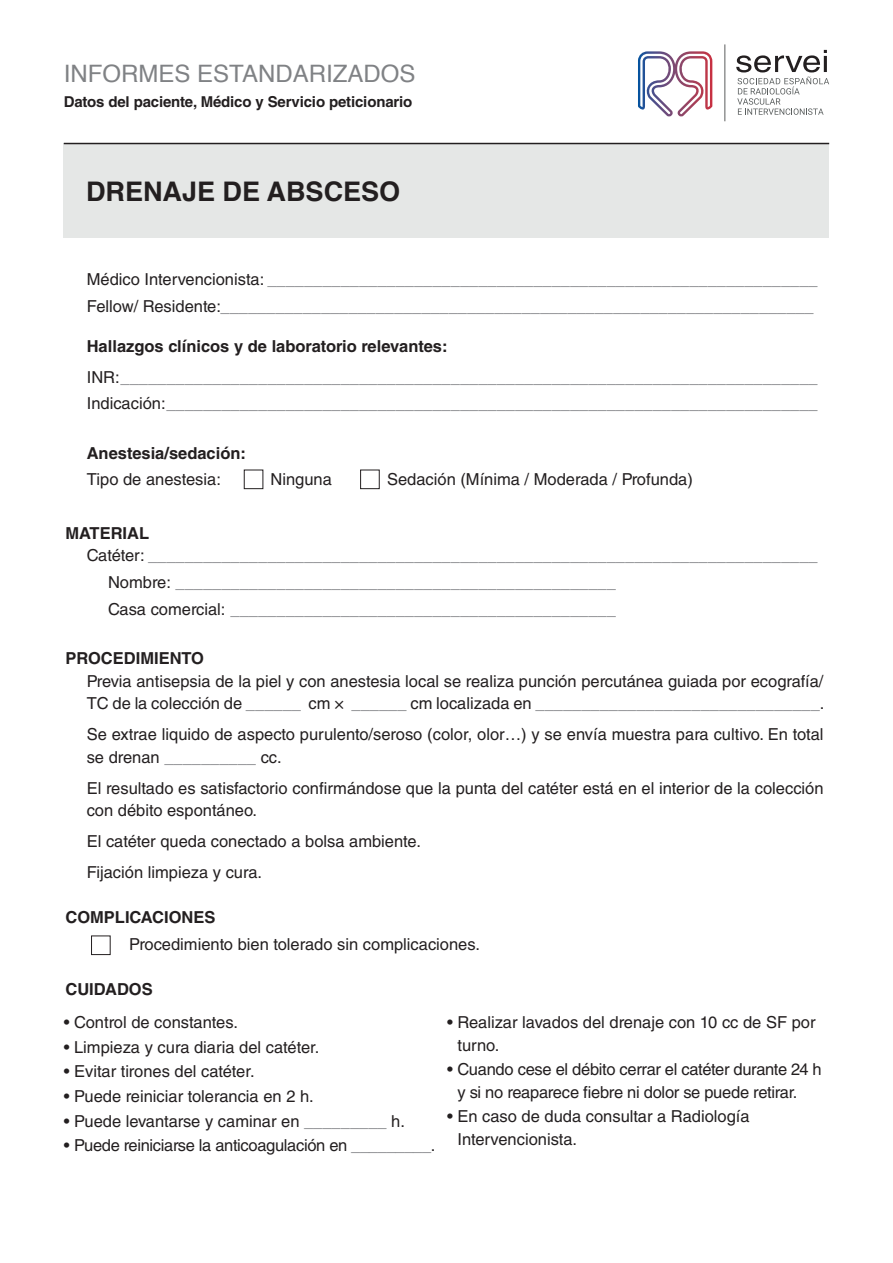
<style>
.page{position:relative;width:893px;height:1263px;background:#fff}
.page>*{position:absolute;margin:0;border:0;box-sizing:border-box;transform-origin:0 0}
.t1{font:700 27px "Helvetica";color:#231f20}
.t2{font:24px "Helvetica";color:#808285}
.t3{font:16.5px/22.5px "Helvetica LT Std";color:#231f20}
.t4{font:16.5px "Helvetica LT Std";color:#808285}
.t5{font:16.5px/22.5px "Helvetica LT Std";letter-spacing:-.02em;color:#231f20}
.t6{font:700 16.5px "Helvetica LT Std";color:#231f20}
.t7{font:700 15px "Helvetica LT Std";letter-spacing:-.01em;color:#231f20}
.s1{color:#231f20}
.s2{color:#808285}
</style>
<div class="page">
<div style="left:64px;top:144px;width:765px;height:94px;background:#e5e7e6"></div>
<hr style="left:724px;top:44px;width:1px;height:77px;background:#5b5e5e">
<svg style="left:638px;top:51px;width:74px;height:65px"></svg>
<svg style="left:736px;top:50px;width:93px;height:65px"></svg>
<hr style="left:824px;top:56px;width:3px;height:16px;background:#231f20">
<hr style="left:64px;top:143px;width:765px;height:1px;background:#231f20">
<div style="left:244px;top:470px;width:19px;height:19px;border:1px solid #231f20"></div>
<div style="left:91px;top:935px;width:20px;height:20px;border:1px solid #231f20"></div>
<div style="left:360px;top:470px;width:20px;height:19px;border:1px solid #231f20"></div>
<p class="t2" style="left:64px;top:55px;width:353px">INFORMES ESTANDARIZADOS</p>
<p class="t7" style="left:64px;top:92px;width:350px">Datos del paciente, Médico y Servicio peticionario</p>
<p class="t1" style="left:86px;top:170px;width:316px">DRENAJE DE ABSCESO</p>
<p class="t4" style="left:87px;top:270px;width:733px"><span class="s1">Médico Intervencionista:</span> ____________________________________________________________</p>
<p class="t4" style="left:87px;top:297px;width:729px"><span class="s1">Fellow/ Residente:</span>_________________________________________________________________</p>
<p class="t6" style="left:87px;top:336px;width:362px">Hallazgos clínicos y de laboratorio relevantes:</p>
<p class="t4" style="left:87px;top:367px;width:733px"><span class="s1">INR:</span>____________________________________________________________________________</p>
<p class="t4" style="left:87px;top:394px;width:733px"><span class="s1">Indicación:</span>_______________________________________________________________________</p>
<p class="t6" style="left:87px;top:443px;width:161px">Anestesia/sedación:</p>
<p class="t3" style="left:87px;top:468px;width:136px">Tipo de anestesia:</p>
<p class="t3" style="left:271px;top:468px;width:63px">Ninguna</p>
<p class="t3" style="left:387px;top:468px;width:307px">Sedación (Mínima / Moderada / Profunda)</p>
<p class="t6" style="left:65px;top:523px;width:85px">MATERIAL</p>
<p class="t4" style="left:87px;top:546px;width:733px"><span class="s1">Catéter:</span> _________________________________________________________________________</p>
<p class="t4" style="left:108px;top:573px;width:509px"><span class="s1">Nombre:</span> ________________________________________________</p>
<p class="t4" style="left:108px;top:599px;width:509px"><span class="s1">Casa comercial:</span> __________________________________________</p>
<p class="t6" style="left:65px;top:648px;width:140px">PROCEDIMIENTO</p>
<p class="t3" style="left:87px;top:669px;width:739px">Previa antisepsia de la piel y con anestesia local se realiza punción percutánea guiada por ecografía/<br>TC de la colección de <span class="s2">______</span> cm × <span class="s2">______</span> cm localizada en <span class="s2">_______________________________</span>.</p>
<p class="t3" style="left:87px;top:723px;width:738px">Se extrae liquido de aspecto purulento/seroso (color, olor…) y se envía muestra para cultivo. En total se drenan <span class="s2">__________</span> cc.</p>
<p class="t3" style="left:87px;top:776px;width:738px">El resultado es satisfactorio confirmándose que la punta del catéter está en el interior de la colección con débito espontáneo.</p>
<p class="t3" style="left:87px;top:830px;width:336px">El catéter queda conectado a bolsa ambiente.</p>
<p class="t3" style="left:87px;top:861px;width:177px">Fijación limpieza y cura.</p>
<p class="t6" style="left:65px;top:907px;width:151px">COMPLICACIONES</p>
<p class="t3" style="left:129px;top:933px;width:352px">Procedimiento bien tolerado sin complicaciones.</p>
<p class="t6" style="left:65px;top:979px;width:89px">CUIDADOS</p>
<p class="t3" style="left:64px;top:1011px;width:176px">• Control de constantes.</p>
<p class="t3" style="left:64px;top:1036px;width:257px">• Limpieza y cura diaria del catéter.</p>
<p class="t3" style="left:64px;top:1060px;width:192px">• Evitar tirones del catéter.</p>
<p class="t3" style="left:64px;top:1085px;width:252px">• Puede reiniciar tolerancia en 2 h.</p>
<p class="t3" style="left:64px;top:1109px;width:343px">• Puede levantarse y caminar en <span class="s2">_________</span> h.</p>
<p class="t5" style="left:64px;top:1134px;width:373px">• Puede reiniciarse la anticoagulación en <span class="s2">_________</span>.</p>
<p class="t3" style="left:457px;top:1011px;width:360px;text-indent:-10px">• Realizar lavados del drenaje con 10 cc de SF por turno.</p>
<p class="t5" style="left:457px;top:1058px;width:366px;text-indent:-10px">• Cuando cese el débito cerrar el catéter durante 24 h y si no reaparece fiebre ni dolor se puede retirar.</p>
<p class="t3" style="left:457px;top:1105px;width:294px;text-indent:-10px">• En caso de duda consultar a Radiología<br>Intervencionista.</p>
</div>
